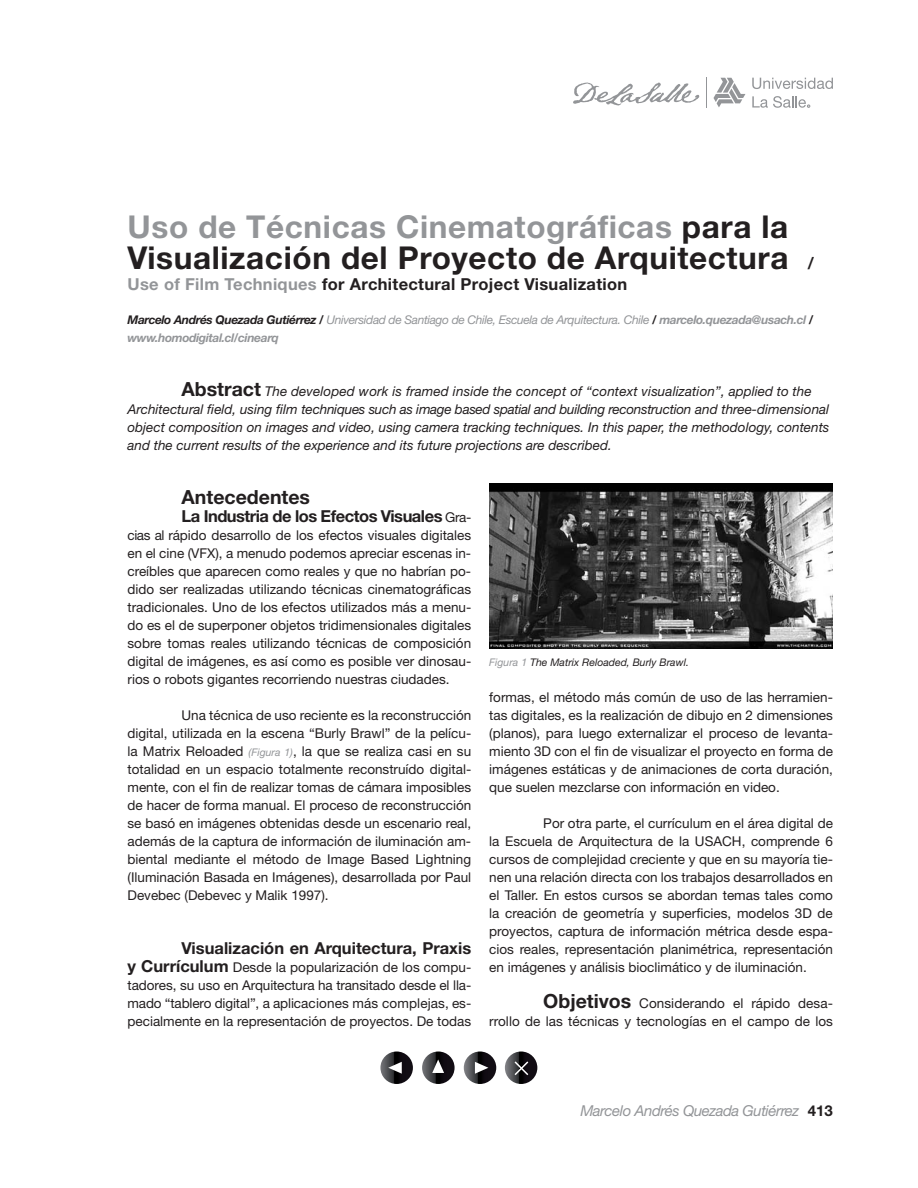
<style>
.page{position:relative;width:918px;height:1188px;background:#fff}
.page>*{position:absolute;margin:0;border:0;box-sizing:border-box;transform-origin:0 0}
.t1{font:700 31.5px/31.5px "Helvetica Neue";letter-spacing:.02em;color:#231f20}
.t2{font:700 19.5px "Helvetica Neue";color:#231f20}
.t3{font:700 16.5px "Helvetica Neue";letter-spacing:.02em;color:#231f20}
.t4{font:700 16.5px "Helvetica Neue";letter-spacing:-.03em;color:#231f20}
.t5{font:700 16.5px "Helvetica Neue";color:#231f20}
.t6{font:italic 15px "Helvetica Neue";letter-spacing:-.03em;color:#939598}
.t7{font:700 15px "Helvetica Neue";color:#231f20}
.t8{font:13.5px/18px "Helvetica Neue";color:#231f20;text-align:justify}
.t9{font:italic 13.5px/18px "Helvetica Neue";color:#231f20}
.t10{font:italic 12px/18px "Helvetica Neue";letter-spacing:-.03em;color:#939598}
.t11{font:italic 10.5px "Helvetica Neue";color:#231f20}
.s1{color:#939598}
.s2{font-size:16.5px}
.s3{font-weight:700;color:#231f20}
.s4{font-weight:700}
.s5{font-weight:700;font-style:normal;font-size:19.5px}
.s6{font-weight:400;font-size:13.5px}
.s7{font-style:italic;font-size:10.5px;color:#939598}
.s8{font-weight:700;font-size:16.5px}
.s9{font-weight:700;font-size:19.5px}
</style>
<div class="page">
<svg style="left:573px;top:83px;width:126px;height:22px"></svg>
<hr style="left:706px;top:78px;width:1px;height:30px;background:#939598">
<svg style="left:714px;top:78px;width:31px;height:29px"></svg>
<svg style="left:752px;top:78px;width:81px;height:11px"></svg>
<svg style="left:752px;top:96px;width:58px;height:12px"></svg>
<img style="left:489px;top:483px;width:344px;height:166px">
<svg style="left:380px;top:1052px;width:33px;height:32px"></svg>
<svg style="left:388px;top:1062px;width:14px;height:12px"></svg>
<svg style="left:464px;top:1052px;width:32px;height:32px"></svg>
<svg style="left:475px;top:1062px;width:13px;height:12px"></svg>
<svg style="left:422px;top:1052px;width:33px;height:32px"></svg>
<svg style="left:432px;top:1059px;width:12px;height:14px"></svg>
<svg style="left:505px;top:1052px;width:32px;height:32px"></svg>
<svg style="left:513px;top:1060px;width:17px;height:17px"></svg>
<h1 class="t1" style="left:128px;top:214px;width:688px"><span class="s1">Uso de Técnicas Cinematográficas</span> para la<br>Visualización del Proyecto de Arquitectura <span class="s2">/</span></h1>
<p class="t3" style="left:128px;top:278px;width:501px"><span class="s1">Use of Film Techniques</span> for Architectural Project Visualization</p>
<p class="t10" style="left:128px;top:312px;width:687px"><span class="s3">Marcelo Andrés Quezada Gutiérrez /</span> Universidad de Santiago de Chile, Escuela de Arquitectura. Chile <span class="s3">/</span> <span class="s4">marcelo.quezada@usach.cl</span> <span class="s3">/ </span><span class="s4">www.homodigital.cl/cinearq</span></p>
<p class="t9" style="left:128px;top:384px;width:703px;text-indent:54px"><span class="s5">Abstract</span> The developed work is framed inside the concept of “context visualization”, applied to the Architectural field, using film techniques such as image based spatial and building reconstruction and three-dimensional object composition on images and video, using camera tracking techniques. In this paper, the methodology, contents and the current results of the experience and its future projections are described.</p>
<h2 class="t2" style="left:182px;top:490px;width:130px">Antecedentes</h2>
<p class="t4" style="left:182px;top:510px;width:291px">La Industria de los Efectos Visuales <span class="s6">Gra-</span></p>
<p class="t8" style="left:128px;top:528px;width:345px">cias al rápido desarrollo de los efectos visuales digitales en el cine (VFX), a menudo podemos apreciar escenas in&shy;creíbles que aparecen como reales y que no habrían po&shy;dido ser realizadas utilizando técnicas cinematográficas tradicionales. Uno de los efectos utilizados más a menu&shy;do es el de superponer objetos tridimensionales digitales sobre tomas reales utilizando técnicas de composición digital de imágenes, es así como es posible ver dinosau&shy;rios o robots gigantes recorriendo nuestras ciudades.</p>
<p class="t8" style="left:128px;top:708px;width:345px;text-indent:54px">Una técnica de uso reciente es la reconstrucción digital, utilizada en la escena “Burly Brawl” de la pelícu&shy;la Matrix Reloaded <span class="s7">(Figura 1)</span>, la que se realiza casi en su totalidad en un espacio totalmente reconstruído digital&shy;mente, con el fin de realizar tomas de cámara imposibles de hacer de forma manual. El proceso de reconstrucción se basó en imágenes obtenidas desde un escenario real, además de la captura de información de iluminación am&shy;biental mediante el método de Image Based Lightning (Iluminación Basada en Imágenes), desarrollada por Paul Devebec (Debevec y Malik 1997).</p>
<p class="t5" style="left:182px;top:942px;width:291px">Visualización en Arquitectura, Praxis</p>
<p class="t8" style="left:128px;top:960px;width:345px"><span class="s8">y Currículum</span> Desde la popularización de los compu&shy;tadores, su uso en Arquitectura ha transitado desde el lla&shy;mado “tablero digital”, a aplicaciones más complejas, es&shy;pecialmente en la representación de proyectos. De todas</p>
<p class="t11" style="left:489px;top:659px;width:201px"><span class="s1">Figura 1</span> The Matrix Reloaded, Burly Brawl.</p>
<p class="t8" style="left:489px;top:690px;width:345px">formas, el método más común de uso de las herramien&shy;tas digitales, es la realización de dibujo en 2 dimensiones (planos), para luego externalizar el proceso de levanta&shy;miento 3D con el fin de visualizar el proyecto en forma de imágenes estáticas y de animaciones de corta duración, que suelen mezclarse con información en video.</p>
<p class="t8" style="left:489px;top:816px;width:345px;text-indent:54px">Por otra parte, el currículum en el área digital de la Escuela de Arquitectura de la USACH, comprende 6 cursos de complejidad creciente y que en su mayoría tie&shy;nen una relación directa con los trabajos desarrollados en el Taller. En estos cursos se abordan temas tales como la creación de geometría y superficies, modelos 3D de proyectos, captura de información métrica desde espa&shy;cios reales, representación planimétrica, representación en imágenes y análisis bioclimático y de iluminación.</p>
<p class="t8" style="left:489px;top:996px;width:345px;text-align:right"><span class="s9">Objetivos</span> Considerando el rápido desa-<br>rrollo de las técnicas y tecnologías en el campo de los</p>
<p class="t6" style="left:580px;top:1105px;width:220px">Marcelo Andrés Quezada Gutiérrez</p>
<p class="t7" style="left:808px;top:1105px;width:27px">413</p>
</div>
